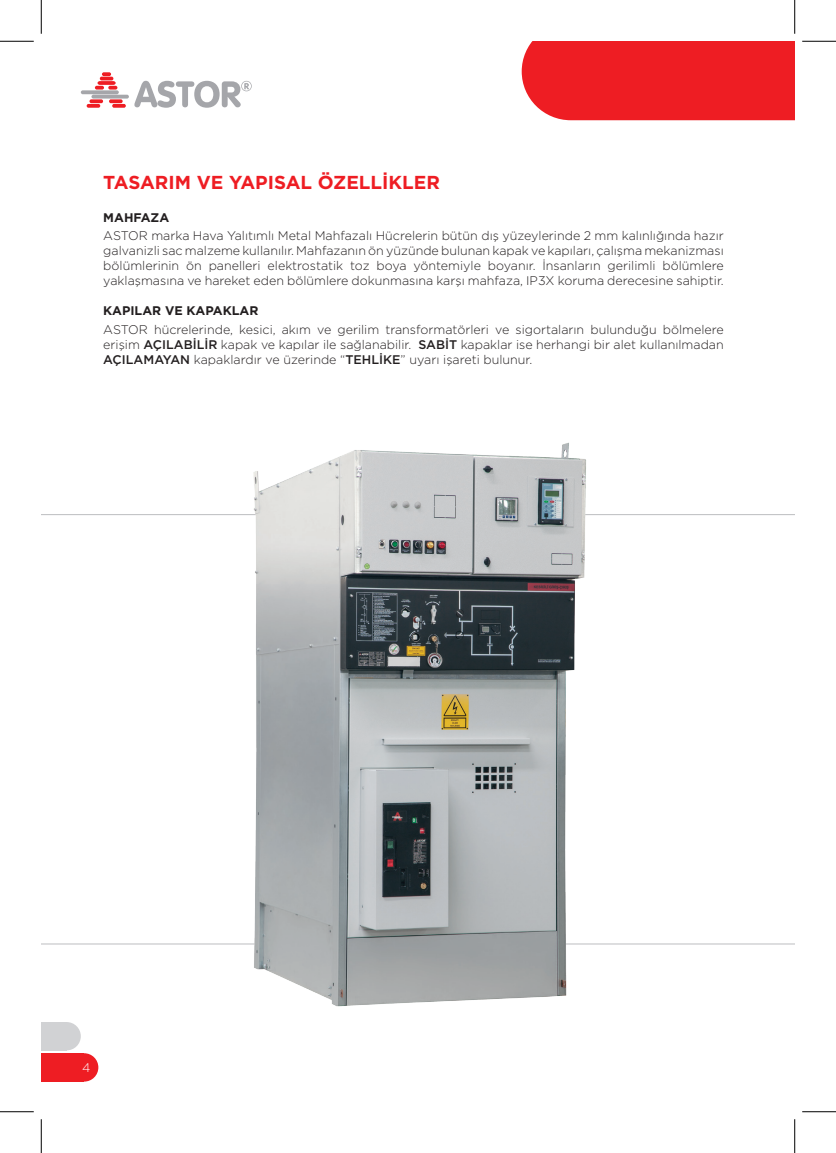
<style>
.page{position:relative;width:836px;height:1153px;background:#fff}
.page>*{position:absolute;margin:0;border:0;box-sizing:border-box;transform-origin:0 0}
.t1{font:700 18.75px "Gotham";color:#ee1d23}
.t2{font:300 12.5px/15px "Gotham";color:#231f20;text-align:justify}
.t3{font:700 12.5px "Gotham";color:#231f20}
.t4{font:300 12.5px "Gotham";color:#fff}
.s1{font-weight:500}
</style>
<div class="page">
<div style="left:521px;top:41px;width:273px;height:79px;background:#ee1d23"></div>
<svg style="left:81px;top:72px;width:171px;height:36px"></svg>
<img style="left:170px;top:442px;width:504px;height:565px">
<div style="left:52px;top:1022px;width:29px;height:28px;background:#d1d2d4;border-radius:50%"></div>
<div style="left:41px;top:1022px;width:26px;height:28px;background:#d1d2d4"></div>
<div style="left:70px;top:1053px;width:28px;height:28px;background:#ee1d23;border-radius:50%"></div>
<div style="left:41px;top:1053px;width:43px;height:28px;background:#ee1d23"></div>
<hr style="left:0;top:41px;width:34px;height:1px;background:#000">
<hr style="left:802px;top:41px;width:33px;height:1px;background:#000">
<hr style="left:0;top:1111px;width:34px;height:1px;background:#000">
<hr style="left:802px;top:1111px;width:33px;height:1px;background:#000">
<hr style="left:41px;top:0;width:1px;height:34px;background:#000">
<hr style="left:41px;top:1119px;width:1px;height:34px;background:#000">
<hr style="left:794px;top:0;width:1px;height:34px;background:#000">
<hr style="left:794px;top:1119px;width:1px;height:34px;background:#000">
<h1 class="t1" style="left:103px;top:170px;width:338px">TASARIM VE YAPISAL ÖZELLİKLER</h1>
<p class="t3" style="left:103px;top:209px;width:68px">MAHFAZA</p>
<p class="t2" style="left:103px;top:228px;width:622px">ASTOR marka Hava Yalıtımlı Metal Mahfazalı Hücrelerin bütün dış yüzeylerinde 2 mm kalınlığında hazır galvanizli sac malzeme kullanılır. Mahfazanın ön yüzünde bulunan kapak ve kapıları, çalışma mekanizması bölümlerinin ön panelleri elektrostatik toz boya yöntemiyle boyanır. İnsanların gerilimli bölümlere yaklaşmasına ve hareket eden bölümlere dokunmasına karşı mahfaza, IP3X koruma derecesine sahiptir.</p>
<p class="t3" style="left:103px;top:303px;width:157px">KAPILAR VE KAPAKLAR</p>
<p class="t2" style="left:103px;top:322px;width:622px">ASTOR hücrelerinde, kesici, akım ve gerilim transformatörleri ve sigortaların bulunduğu bölmelere erişim <span class="s1">AÇILABİLİR</span> kapak ve kapılar ile sağlanabilir. <span class="s1">SABİT</span> kapaklar ise herhangi bir alet kullanılmadan <span class="s1">AÇILAMAYAN</span> kapaklardır ve üzerinde “<span class="s1">TEHLİKE</span>” uyarı işareti bulunur.</p>
<p class="t4" style="left:82px;top:1059px;width:10px">4</p>
</div>
